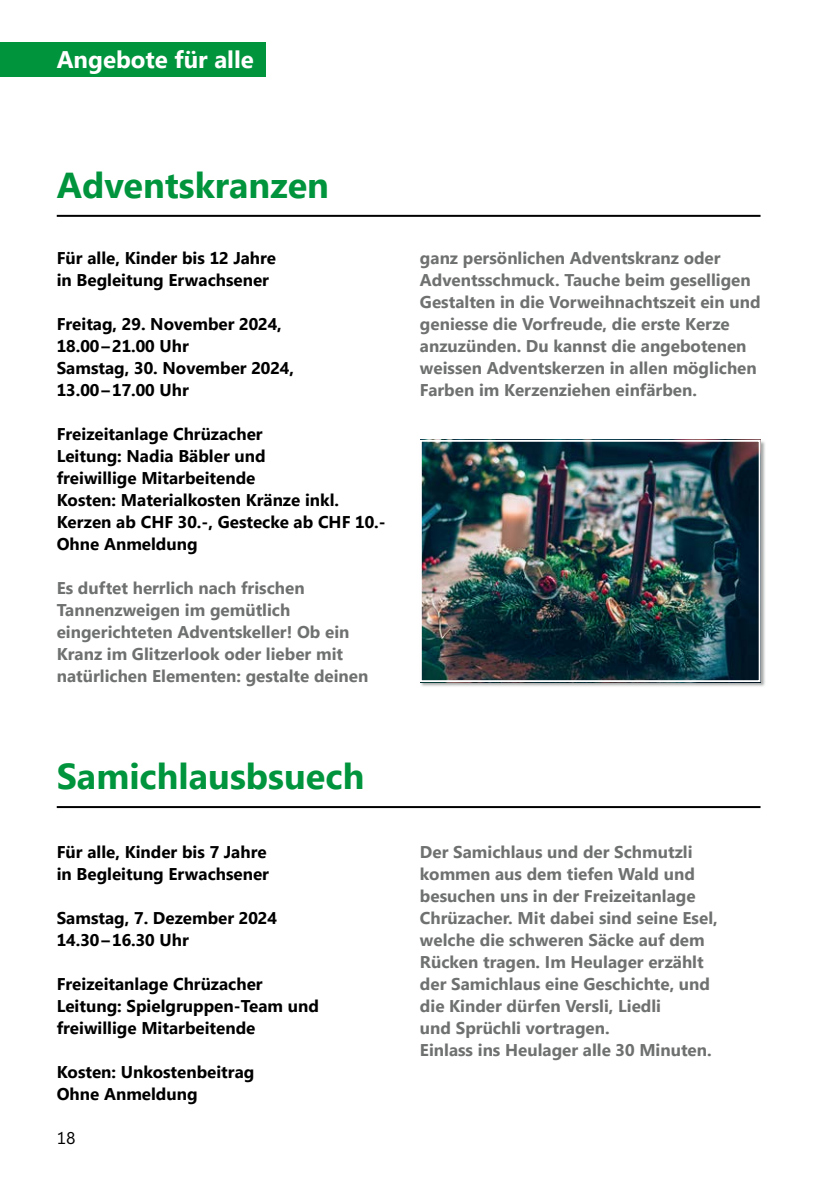
<style>
.page{position:relative;width:840px;height:1191px;background:#fff}
.page>*{position:absolute;margin:0;border:0;box-sizing:border-box;transform-origin:0 0}
.t1{font:700 36px "Segoe UI Tab";color:#00943d}
.t2{font:700 24px "Segoe UI Tab";color:#fff}
.t3{font:700 17px/22px "Segoe UI Tab";color:#6f7070}
.t4{font:700 17px/22px "Segoe UI Tab";color:#000}
.t5{font:17px "Segoe UI Tab";color:#000}
</style>
<div class="page">
<hr style="left:57px;top:806px;width:703px;height:2px;background:#000">
<div style="left:0;top:43px;width:265px;height:34px;background:#00943d"></div>
<hr style="left:57px;top:215px;width:703px;height:2px;background:#000">
<img style="left:420px;top:440px;width:345px;height:247px">
<img style="left:423px;top:443px;width:334px;height:236px">
<div style="left:420px;top:440px;width:340px;height:242px;border:2px solid #fff"></div>
<h2 class="t2" style="left:57px;top:37px;width:198px">Angebote für alle</h2>
<h1 class="t1" style="left:57px;top:151px;width:273px">Adventskranzen</h1>
<p class="t4" style="left:57px;top:245px;width:221px">Für alle, Kinder bis 12 Jahre in Begleitung Erwachsener</p>
<p class="t4" style="left:57px;top:311px;width:239px">Freitag, 29. November 2024,<br>18.00 – 21.00 Uhr<br>Samstag, 30. November 2024,<br>13.00 – 17.00 Uhr</p>
<p class="t4" style="left:57px;top:421px;width:330px">Freizeitanlage Chrüzacher<br>Leitung: Nadia Bäbler und<br>freiwillige Mitarbeitende<br>Kosten: Materialkosten Kränze inkl.<br>Kerzen ab CHF 30.-, Gestecke ab CHF 10.-<br>Ohne Anmeldung</p>
<p class="t3" style="left:57px;top:575px;width:313px">Es duftet herrlich nach frischen Tannenzweigen im gemütlich eingerichteten Adventskeller! Ob ein Kranz im Glitzerlook oder lieber mit natürlichen Elementen: gestalte deinen</p>
<h1 class="t1" style="left:57px;top:742px;width:309px">Samichlausbsuech</h1>
<p class="t4" style="left:57px;top:839px;width:214px">Für alle, Kinder bis 7 Jahre in Begleitung Erwachsener</p>
<p class="t4" style="left:57px;top:905px;width:221px">Samstag, 7. Dezember 2024<br>14.30 – 16.30 Uhr</p>
<p class="t4" style="left:57px;top:971px;width:263px">Freizeitanlage Chrüzacher<br>Leitung: Spielgruppen-Team und freiwillige Mitarbeitende</p>
<p class="t4" style="left:57px;top:1059px;width:199px">Kosten: Unkostenbeitrag<br>Ohne Anmeldung</p>
<p class="t5" style="left:57px;top:1122px;width:21px">18</p>
<p class="t3" style="left:420px;top:245px;width:342px">ganz persönlichen Adventskranz oder Adventsschmuck. Tauche beim geselligen Gestalten in die Vorweihnachtszeit ein und geniesse die Vorfreude, die erste Kerze anzuzünden. Du kannst die angebotenen weissen Adventskerzen in allen möglichen Farben im Kerzenziehen einfärben.</p>
<p class="t3" style="left:420px;top:839px;width:299px">Der Samichlaus und der Schmutzli kommen aus dem tiefen Wald und besuchen uns in der Freizeitanlage Chrüzacher. Mit dabei sind seine Esel, welche die schweren Säcke auf dem Rücken tragen. Im Heulager erzählt der Samichlaus eine Geschichte, und die Kinder dürfen Versli, Liedli<br>und Sprüchli vortragen.<br>Einlass ins Heulager alle 30 Minuten.</p>
</div>
